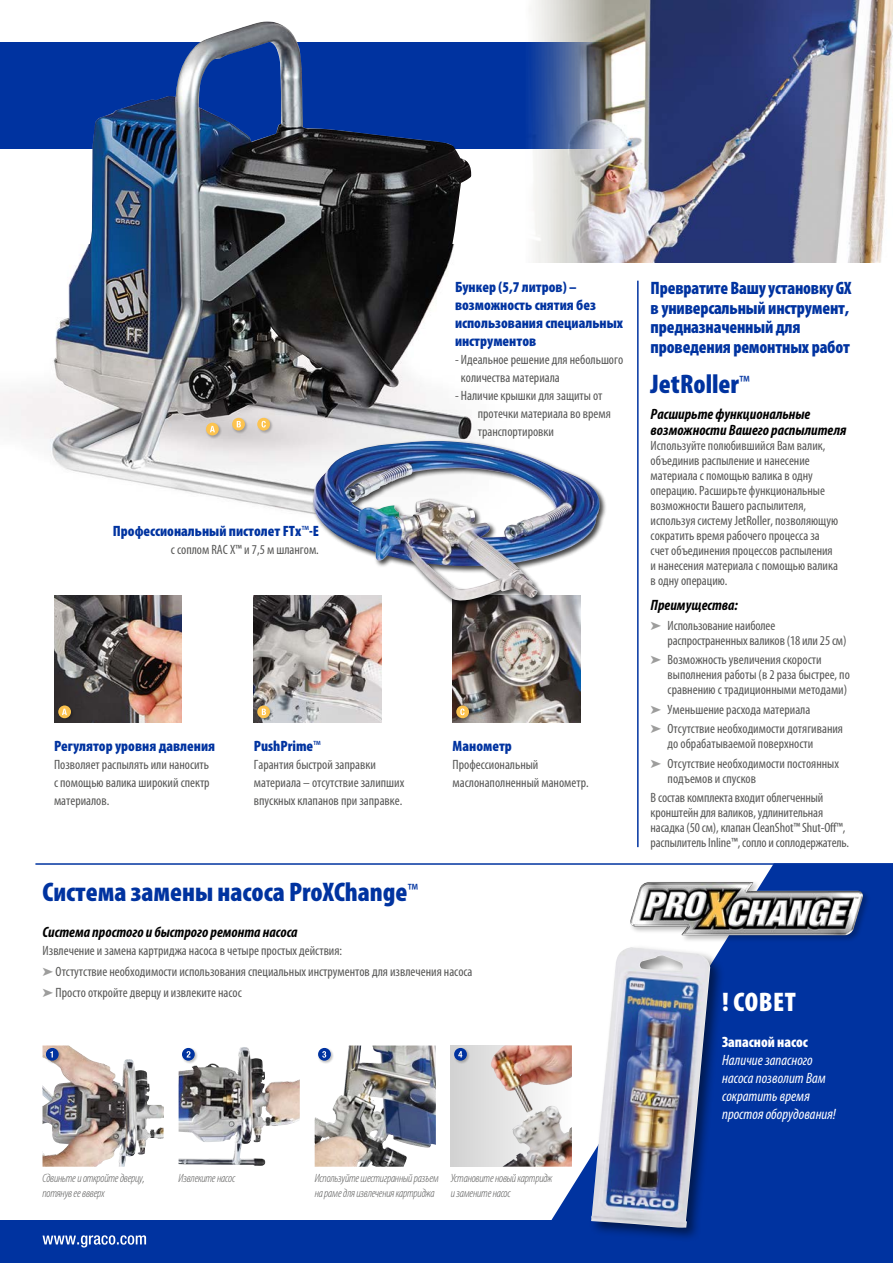
<style>
.page{position:relative;width:893px;height:1263px;background:#fff}
.page>*{position:absolute;margin:0;border:0;box-sizing:border-box;transform-origin:0 0}
.t1{font:900 condensed 27px "Myriad Pro";color:#0033a0}
.t2{font:900 condensed 27px "Myriad Pro";letter-spacing:.02em;color:#fff}
.t3{font:900 condensed 18px/19.5px "Myriad Pro";letter-spacing:-.01em;color:#0033a0}
.t4{font:900 condensed 15px/18px "Myriad Pro";color:#0033a0}
.t5{font:italic 700 condensed 15px/16.5px "Myriad Pro";color:#000}
.t6{font:italic condensed 15px/18px "Myriad Pro";color:#fff}
.t7{font:900 condensed 15px "Myriad Pro";color:#fff}
.t8{font:condensed 13.5px/15px "Myriad Pro";color:#575756}
.t9{font:italic 300 condensed 12px/15px "Myriad Pro";letter-spacing:-.02em;color:#575756}
.s1{font-weight:400}
.s2{font-weight:400;font-size:21px}
.s3{color:#9d9d9c}
</style>
<div class="page">
<img style="left:453px;top:608px;width:127px;height:115px">
<hr style="left:35px;top:863px;width:858px;height:2px;background:#0033a0">
<div style="left:0;top:43px;width:893px;height:106px;background:#0033a0"></div>
<div style="left:0;top:1220px;width:893px;height:43px;background:#0033a0"></div>
<svg style="left:549px;top:863px;width:344px;height:357px;fill:#0033a0"></svg>
<div style="left:629px;top:880px;width:242px;height:63px;background:#000;opacity:.25"></div>
<img style="left:630px;top:882px;width:233px;height:53px">
<div style="left:588px;top:944px;width:137px;height:299px;background:#000;opacity:.5"></div>
<img style="left:591px;top:947px;width:119px;height:281px">
<img style="left:179px;top:1047px;width:87px;height:119px">
<img style="left:43px;top:1045px;width:107px;height:122px">
<img style="left:315px;top:1045px;width:121px;height:122px">
<div style="left:451px;top:1045px;width:121px;height:121px;background:#d9d9d9"></div>
<img style="left:491px;top:1045px;width:81px;height:121px">
<svg style="left:43px;top:1235px;width:103px;height:12px"></svg>
<img style="left:53px;top:22px;width:418px;height:491px">
<img style="left:254px;top:595px;width:127px;height:128px">
<img style="left:54px;top:595px;width:128px;height:128px">
<img style="left:525px;top:0;width:368px;height:262px">
<div style="left:312px;top:440px;width:295px;height:168px;background:#000;opacity:.75"></div>
<img style="left:313px;top:441px;width:291px;height:160px">
<div style="left:205px;top:422px;width:17px;height:17px;background:#000;opacity:.25"></div>
<div style="left:206px;top:423px;width:13px;height:12px;background:#fcc34f;border-radius:50%"></div>
<svg style="left:210px;top:426px;width:5px;height:6px"></svg>
<div style="left:232px;top:417px;width:16px;height:17px;background:#000;opacity:.25"></div>
<svg style="left:232px;top:418px;width:13px;height:13px"></svg>
<svg style="left:237px;top:421px;width:4px;height:6px"></svg>
<div style="left:257px;top:417px;width:16px;height:17px;background:#000;opacity:.25"></div>
<svg style="left:257px;top:418px;width:13px;height:13px"></svg>
<svg style="left:262px;top:421px;width:4px;height:6px"></svg>
<div style="left:58px;top:705px;width:16px;height:17px;background:#000;opacity:.25"></div>
<svg style="left:58px;top:705px;width:13px;height:13px"></svg>
<svg style="left:62px;top:709px;width:5px;height:6px"></svg>
<div style="left:257px;top:705px;width:16px;height:17px;background:#000;opacity:.25"></div>
<svg style="left:257px;top:705px;width:13px;height:13px"></svg>
<svg style="left:262px;top:709px;width:4px;height:6px"></svg>
<div style="left:456px;top:705px;width:16px;height:17px;background:#000;opacity:.25"></div>
<svg style="left:456px;top:705px;width:13px;height:13px"></svg>
<svg style="left:460px;top:708px;width:5px;height:7px"></svg>
<div style="left:45px;top:1047px;width:17px;height:17px;background:#000;opacity:.25"></div>
<div style="left:46px;top:1048px;width:13px;height:13px;background:#0033a0;border-radius:50%"></div>
<svg style="left:50px;top:1051px;width:3px;height:6px"></svg>
<div style="left:181px;top:1047px;width:17px;height:17px;background:#000;opacity:.25"></div>
<svg style="left:182px;top:1048px;width:13px;height:13px"></svg>
<svg style="left:187px;top:1051px;width:4px;height:6px"></svg>
<div style="left:318px;top:1047px;width:16px;height:17px;background:#000;opacity:.25"></div>
<div style="left:318px;top:1048px;width:13px;height:13px;background:#0033a0;border-radius:50%"></div>
<svg style="left:322px;top:1051px;width:4px;height:7px"></svg>
<div style="left:454px;top:1047px;width:16px;height:17px;background:#000;opacity:.25"></div>
<svg style="left:454px;top:1048px;width:13px;height:13px"></svg>
<svg style="left:458px;top:1051px;width:4px;height:6px"></svg>
<hr style="left:637px;top:281px;width:2px;height:566px;background:#0033a0">
<p class="t4" style="left:113px;top:522px;width:208px">Профессиональный пистолет FTx<span class="s1">™</span>-E</p>
<p class="t8" style="left:171px;top:542px;width:150px">с соплом RAC X™ и 7,5 м шлангом.</p>
<p class="t4" style="left:455px;top:277px;width:170px">Бункер (5,7 литров) – возможность снятия без использования специальных инструментов</p>
<p class="t8" style="left:461px;top:350px;width:164px;line-height:18px;text-indent:-6px">- Идеальное решение для небольшого количества материала</p>
<p class="t8" style="left:478px;top:386px;width:134px;line-height:18px;text-indent:-23px">- Наличие крышки для защиты от протечки материала во время транспортировки</p>
<p class="t4" style="left:54px;top:737px;width:163px">Регулятор уровня давления</p>
<p class="t8" style="left:54px;top:755px;width:157px;line-height:18px;text-align:justify">Позволяет распылять или наносить с помощью валика широкий спектр материалов.</p>
<p class="t4" style="left:254px;top:737px;width:69px">PushPrime<span class="s1">™</span></p>
<p class="t8" style="left:254px;top:755px;width:152px;line-height:18px">Гарантия быстрой заправки материала – отсутствие залипших впускных клапанов при заправке.</p>
<p class="t4" style="left:453px;top:737px;width:61px">Манометр</p>
<p class="t8" style="left:453px;top:755px;width:138px;line-height:18px">Профессиональный маслонаполненный манометр.</p>
<h1 class="t1" style="left:43px;top:874px;width:377px">Система замены насоса ProXChange<span class="s2">™</span></h1>
<p class="t5" style="left:43px;top:923px;width:257px">Система простого и быстрого ремонта насоса</p>
<p class="t8" style="left:43px;top:939px;width:431px;line-height:21px">Извлечение и замена картриджа насоса в четыре простых действия:<br><span class="s3">➤</span> Отстутствие необходимости использования специальных инструментов для извлечения насоса <span class="s3">➤</span> Просто откройте дверцу и извлеките насос</p>
<p class="t9" style="left:43px;top:1171px;width:104px">Сдвиньте и откройте дверцу,</p>
<p class="t9" style="left:179px;top:1171px;width:58px">Извлеките насос</p>
<p class="t9" style="left:43px;top:1186px;width:64px">потянув ее ввверх</p>
<p class="t9" style="left:315px;top:1171px;width:126px">Используйте шестигранный разъем на раме для извлечения картриджа</p>
<p class="t9" style="left:451px;top:1171px;width:103px">Установите новый картридж и замените насос</p>
<h2 class="t3" style="left:651px;top:278px;width:202px">Превратите Вашу установку GX в универсальный инструмент, предназначенный для проведения ремонтных работ</h2>
<h1 class="t1" style="left:651px;top:367px;width:101px">JetRoller<span class="s2">™</span></h1>
<p class="t5" style="left:651px;top:405px;width:197px">Расширьте функциональные возможности Вашего распылителя</p>
<p class="t8" style="left:651px;top:438px;width:189px">Используйте полюбившийся Вам валик, объединив распыление и нанесение материала с помощью валика в одну операцию. Расширьте функциональные возможности Вашего распылителя, используя систему JetRoller, позволяющую сократить время рабочего процесса за счет объединения процессов распыления и нанесения материала с помощью валика в одну операцию.</p>
<p class="t5" style="left:651px;top:596px;width:89px">Преимущества:</p>
<p class="t8" style="left:668px;top:617px;width:180px;text-indent:-17px"><span class="s3">➤</span> Использование наиболее распространенных валиков (18 или 25 см)</p>
<p class="t8" style="left:668px;top:652px;width:184px;text-indent:-17px"><span class="s3">➤</span> Возможность увеличения скорости выполнения работы (в 2 раза быстрее, по сравнению с традиционными методами)</p>
<p class="t8" style="left:651px;top:699px;width:194px;line-height:19.5px"><span class="s3">➤</span> Уменьшение расхода материала<br><span class="s3">➤</span> Отсутствие необходимости дотягивания</p>
<p class="t8" style="left:651px;top:734px;width:190px;line-height:19.5px;text-indent:17px">до обрабатываемой поверхности<br><span class="s3">➤</span> Отсутствие необходимости постоянных</p>
<p class="t8" style="left:651px;top:768px;width:174px;line-height:19.5px;text-indent:17px">подъемов и спусков<br>В состав комплекта входит облегченный</p>
<p class="t8" style="left:651px;top:805px;width:200px">кронштейн для валиков, удлинительная насадка (50 см), клапан CleanShot™ Shut-Off™, распылитель Inline™, сопло и соплодержатель.</p>
<h1 class="t2" style="left:722px;top:985px;width:75px">! СОВЕТ</h1>
<p class="t7" style="left:722px;top:1032px;width:87px">Запасной насос</p>
<p class="t6" style="left:722px;top:1051px;width:115px">Наличие запасного насоса позволит Вам сократить время простоя оборудования!</p>
</div>
